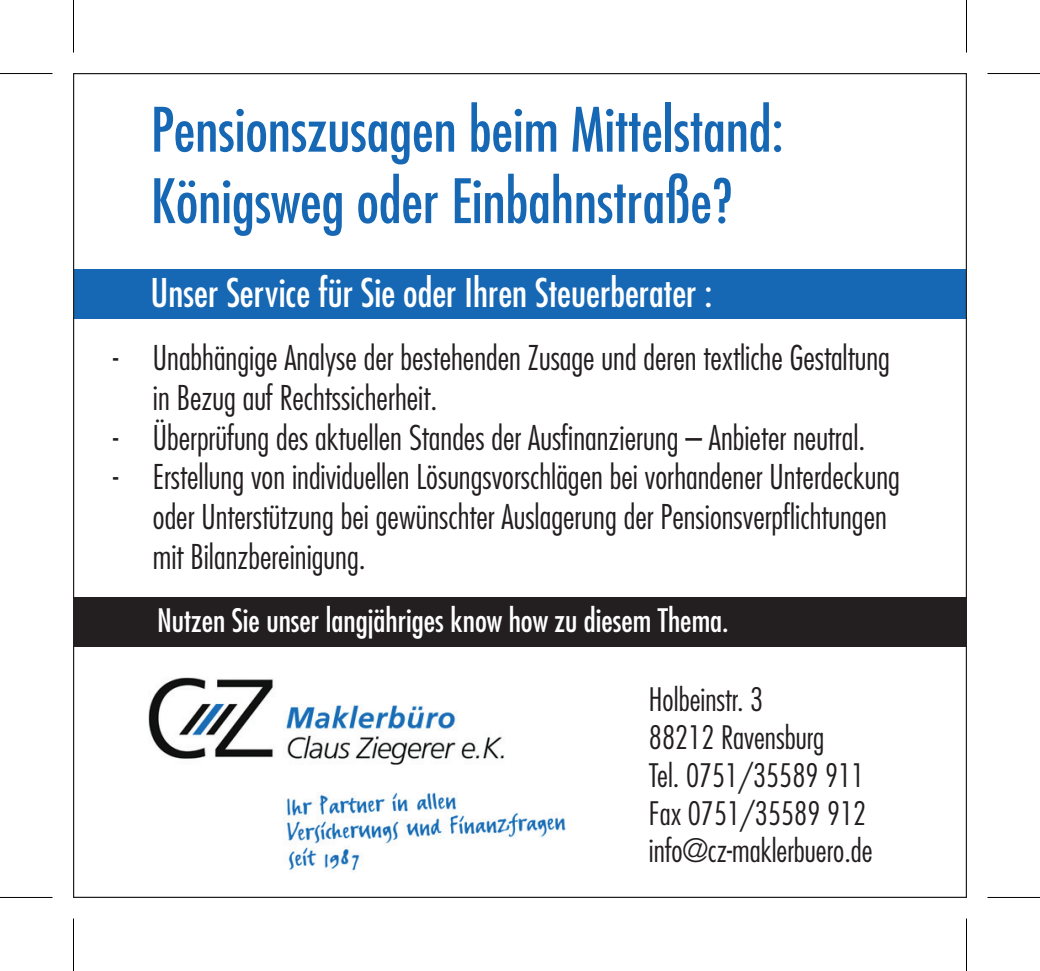
<style>
.page{position:relative;width:1040px;height:971px;background:#fff}
.page>*{position:absolute;margin:0;border:0;box-sizing:border-box;transform-origin:0 0}
.t1{font:condensed 59.5px/71.4px "Futura LT";color:#1768b4}
.t2{font:condensed 38.5px "Futura LT";color:#fff}
.t3{font:300 condensed 33.25px/39.9px "Futura LT";color:#231f20}
.t4{font:300 condensed 31.5px/37.8px "Futura LT";color:#231f20}
.t5{font:condensed 31.5px "Futura LT";color:#fff}
</style>
<div class="page">
<img style="left:148px;top:677px;width:418px;height:194px">
<div style="left:74px;top:269px;width:892px;height:50px;background:#1768b4"></div>
<div style="left:74px;top:597px;width:892px;height:50px;background:#231f20"></div>
<hr style="left:0;top:73px;width:52px;height:1px;background:#000">
<hr style="left:987px;top:73px;width:53px;height:1px;background:#000">
<hr style="left:0;top:896px;width:52px;height:2px;background:#000">
<hr style="left:987px;top:896px;width:53px;height:2px;background:#000">
<hr style="left:73px;top:0;width:1px;height:53px;background:#000">
<hr style="left:73px;top:918px;width:1px;height:52px;background:#000">
<hr style="left:966px;top:0;width:1px;height:53px;background:#000">
<hr style="left:966px;top:918px;width:1px;height:52px;background:#000">
<h1 class="t1" style="left:151px;top:93px;width:634px">Pensionszusagen beim Mittelstand:<br>Königsweg oder Einbahnstraße?</h1>
<p class="t2" style="left:151px;top:270px;width:563px">Unser Service für Sie oder Ihren Steuerberater :</p>
<p class="t3" style="left:153px;top:337px;width:739px;text-indent:-40px">- Unabhängige Analyse der bestehenden Zusage und deren textliche Gestaltung in Bezug auf Rechtssicherheit.</p>
<p class="t3" style="left:113px;top:417px;width:754px">- Überprüfung des aktuellen Standes der Ausfinanzierung – Anbieter neutral.</p>
<p class="t3" style="left:153px;top:457px;width:749px;text-indent:-40px">- Erstellung von individuellen Lösungsvorschlägen bei vorhandener Unterdeckung oder Unterstützung bei gewünschter Auslagerung der Pensionsverpflichtungen mit Bilanzbereinigung.</p>
<p class="t5" style="left:157px;top:601px;width:573px">Nutzen Sie unser langjähriges know how zu diesem Thema.</p>
<p class="t4" style="left:649px;top:680px;width:225px">Holbeinstr. 3<br>88212 Ravensburg<br>Tel. 0751/35589 911<br>Fax 0751/35589 912 info@cz-maklerbuero.de</p>
</div>
